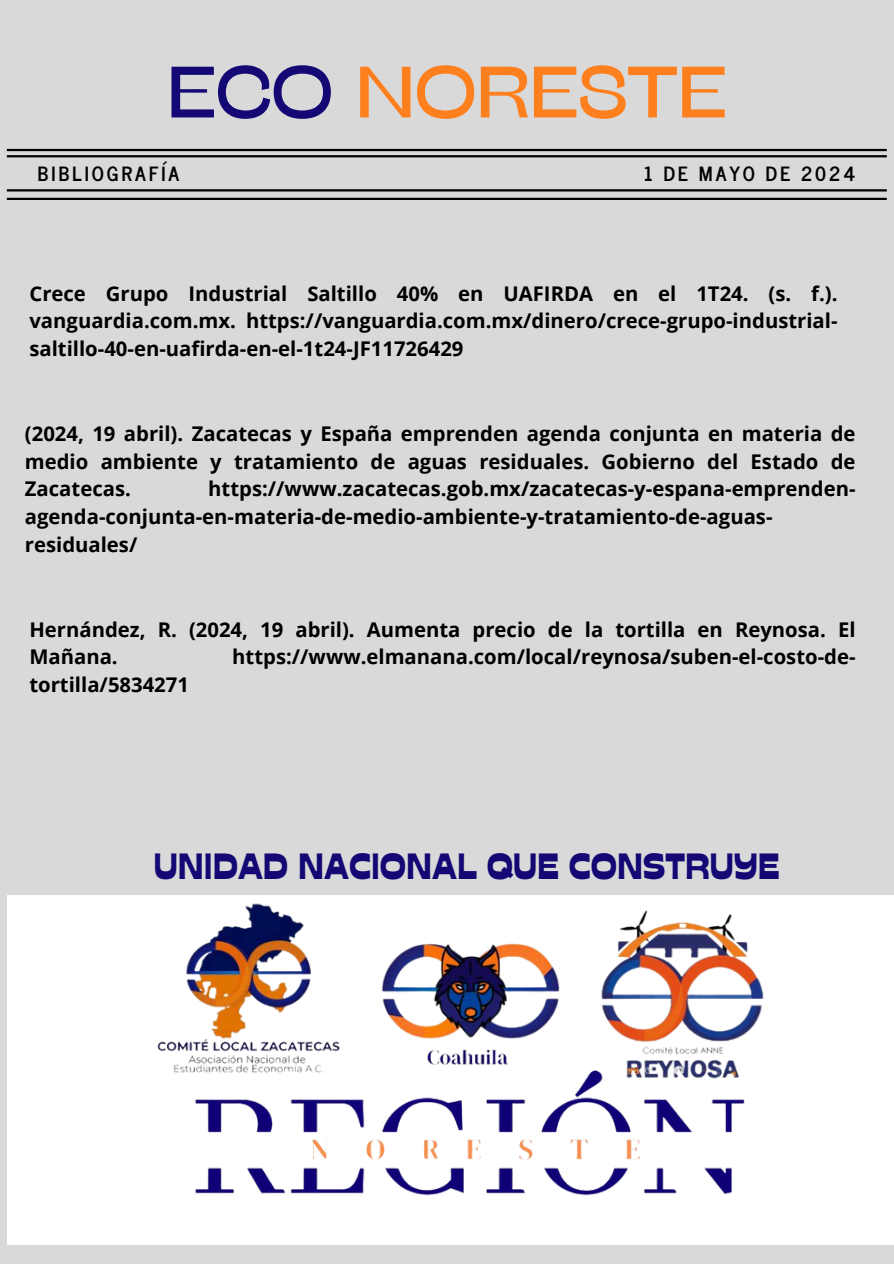
<style>
.page{position:relative;width:894px;height:1264px;background:#fff}
.page>*{position:absolute;margin:0;border:0;box-sizing:border-box;transform-origin:0 0}
.t1{font:72.6px "Stinger Wide";color:#fe7f1d}
.t2{font:36.45px "Stadio Now Novarese";color:#140874}
.t3{font:700 20.25px/27.8px "Open Sans";color:#000;text-align:justify}
.t4{font:700 19.5px "News Cycle";letter-spacing:.145em;color:#000}
.s1{color:#140874}
</style>
<div class="page">
<div style="left:0;top:0;width:893px;height:1263px;background:#d9d9d9"></div>
<hr style="left:7px;top:149px;width:879px;height:2px;background:#000">
<hr style="left:7px;top:155px;width:879px;height:2px;background:#000">
<hr style="left:7px;top:198px;width:879px;height:2px;background:#000">
<hr style="left:7px;top:189px;width:879px;height:2px;background:#000">
<div style="left:7px;top:895px;width:886px;height:349px;background:#fff"></div>
<img style="left:157px;top:903px;width:607px;height:166px">
<img style="left:173px;top:1069px;width:572px;height:127px">
<h1 class="t1" style="left:167px;top:47px;width:561px"><span class="s1">ECO</span> NORESTE</h1>
<h3 class="t4" style="left:38px;top:157px;width:143px">BIBLIOGRAFÍA</h3>
<h3 class="t4" style="left:644px;top:157px;width:213px">1 DE MAYO DE 2024</h3>
<p class="t3" style="left:29px;top:279px;width:809px">Crece Grupo Industrial Saltillo 40% en UAFIRDA en el 1T24. (s. f.). vanguardia.com.mx. https://vanguardia.com.mx/dinero/crece-grupo-industrial&shy;saltillo-40-en-uafirda-en-el-1t24-JF11726429</p>
<h2 class="t3" style="left:25px;top:419px;width:832px">(2024, 19 abril). Zacatecas y España emprenden agenda conjunta en materia de medio ambiente y tratamiento de aguas residuales. Gobierno del Estado de Zacatecas.</h2>
<h2 class="t3" style="left:25px;top:474px;width:832px;text-align:left;text-indent:183px">https://www.zacatecas.gob.mx/zacatecas-y-espana-emprenden&shy;agenda-conjunta-en-materia-de-medio-ambiente-y-tratamiento-de-aguas&shy;residuales/</h2>
<p class="t3" style="left:29px;top:615px;width:827px">Hernández, R. (2024, 19 abril). Aumenta precio de la tortilla en Reynosa. El<br>Mañana.</p>
<p class="t3" style="left:232px;top:642px;width:624px">https://www.elmanana.com/local/reynosa/suben-el-costo-de-</p>
<p class="t3" style="left:29px;top:670px;width:161px">tortilla/5834271</p>
<p class="t2" style="left:154px;top:844px;width:627px">UNIDAD NACIONAL QUE CONSTRUYE</p>
</div>
